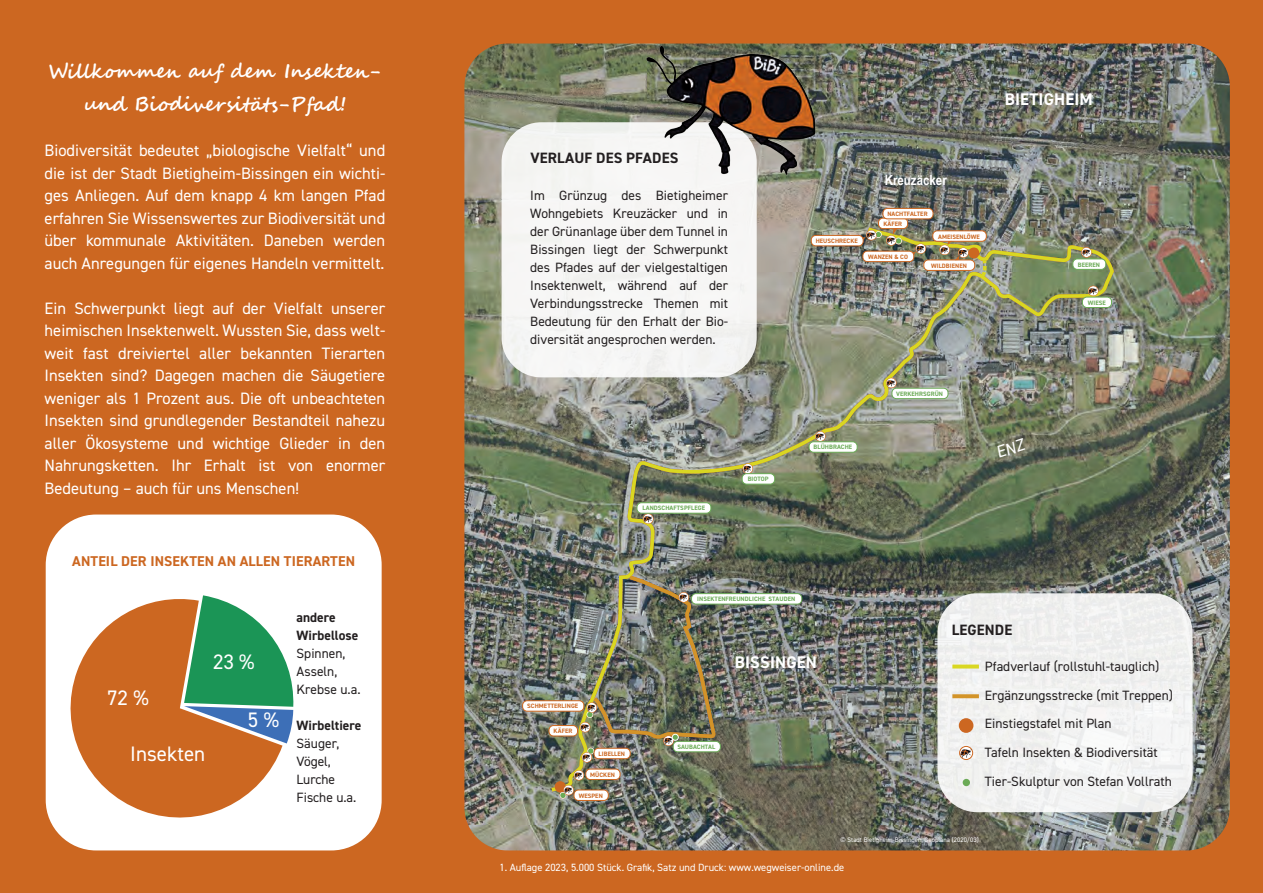
<style>
.page{position:relative;width:1263px;height:893px;background:#cc6721}
.page>*{position:absolute;margin:0;border:0;box-sizing:border-box;transform-origin:0 0}
.t1{font:21px "DIN2014";color:#fff}
.t2{font:700 19.5px/33px "Segoe Script";color:#fff;text-align:center}
.t3{font:700 16.8px "DIN2014";letter-spacing:.01em;color:#fff}
.t4{font:16.5px/22.5px "DIN2014";color:#fff;text-align:justify}
.t5{font:700 15px "DIN2014";letter-spacing:.01em;color:#231f20}
.t6{font:700 14.25px "DIN2014";letter-spacing:.01em;color:#cc6721}
.t7{font:700 14.1px "Arial Narrow";color:#fff}
.t8{font:13.5px/18px "DIN2014";color:#231f20;text-align:justify}
.t9{font:700 13.5px "DIN2014";color:#231f20}
.t10{font:10.5px "DIN2014";color:#fff}
.t11{font:6.6px "DIN2014";color:#fff}
.t12{font:700 6.3px "DIN2014";letter-spacing:.01em;color:#cc6721}
.t13{font:700 6.3px "DIN2014";letter-spacing:.01em;color:#6baa56}
.s1{font-family:"Univers LT Pro 45";font-weight:300}
</style>
<div class="page">
<div style="left:46px;top:514px;width:336px;height:336px;background:#fff;border-radius:50px"></div>
<img style="left:464px;top:44px;width:766px;height:806px">
<img style="left:551px;top:227px;width:563px;height:564px">
<svg style="left:974px;top:257px;width:15px;height:23px"></svg>
<div style="left:555px;top:781px;width:11px;height:11px;background:#cc6721;border-radius:50%"></div>
<div style="left:968px;top:247px;width:11px;height:12px;background:#cc6721;border-radius:50%"></div>
<svg style="left:643px;top:514px;width:10px;height:10px"></svg>
<svg style="left:743px;top:463px;width:10px;height:11px"></svg>
<svg style="left:815px;top:431px;width:10px;height:10px"></svg>
<svg style="left:886px;top:378px;width:10px;height:10px"></svg>
<svg style="left:1088px;top:286px;width:10px;height:10px"></svg>
<svg style="left:1081px;top:247px;width:10px;height:10px"></svg>
<svg style="left:560px;top:770px;width:24px;height:29px"></svg>
<div style="left:691px;top:594px;width:111px;height:10px;background:#fff;border-radius:4px"></div>
<div style="left:691px;top:593px;width:111px;height:11px;border:1px solid #6baa56;border-radius:4px"></div>
<div style="left:637px;top:503px;width:74px;height:10px;background:#fff;border-radius:4px"></div>
<div style="left:637px;top:502px;width:74px;height:11px;border:1px solid #6baa56;border-radius:4px"></div>
<div style="left:742px;top:474px;width:33px;height:10px;background:#fff;border-radius:4px"></div>
<div style="left:742px;top:473px;width:33px;height:11px;border:1px solid #6baa56;border-radius:4px"></div>
<div style="left:809px;top:442px;width:48px;height:10px;background:#fff;border-radius:4px"></div>
<div style="left:809px;top:441px;width:48px;height:11px;border:1px solid #6baa56;border-radius:4px"></div>
<div style="left:892px;top:388px;width:56px;height:11px;background:#fff;border-radius:4px"></div>
<div style="left:892px;top:388px;width:56px;height:11px;border:1px solid #6baa56;border-radius:4px"></div>
<div style="left:1082px;top:297px;width:29px;height:10px;background:#fff;border-radius:4px"></div>
<div style="left:1082px;top:297px;width:30px;height:11px;border:1px solid #6baa56;border-radius:4px"></div>
<div style="left:1073px;top:259px;width:33px;height:10px;background:#fff;border-radius:4px"></div>
<div style="left:1072px;top:259px;width:34px;height:11px;border:1px solid #6baa56;border-radius:4px"></div>
<div style="left:811px;top:235px;width:52px;height:11px;background:#fff;border-radius:4px"></div>
<div style="left:811px;top:235px;width:52px;height:11px;border:1px solid #cc6721;border-radius:4px"></div>
<div style="left:863px;top:251px;width:51px;height:11px;background:#fff;border-radius:4px"></div>
<div style="left:863px;top:251px;width:51px;height:11px;border:1px solid #cc6721;border-radius:4px"></div>
<div style="left:933px;top:231px;width:53px;height:10px;background:#fff;border-radius:4px"></div>
<div style="left:932px;top:231px;width:54px;height:11px;border:1px solid #cc6721;border-radius:4px"></div>
<div style="left:924px;top:260px;width:51px;height:10px;background:#fff;border-radius:4px"></div>
<div style="left:923px;top:260px;width:52px;height:11px;border:1px solid #cc6721;border-radius:4px"></div>
<div style="left:878px;top:218px;width:30px;height:11px;background:#fff;border-radius:4px"></div>
<div style="left:878px;top:218px;width:30px;height:11px;border:1px solid #cc6721;border-radius:4px"></div>
<div style="left:883px;top:208px;width:50px;height:11px;background:#fff;border-radius:4px"></div>
<div style="left:883px;top:208px;width:50px;height:11px;border:1px solid #cc6721;border-radius:4px"></div>
<div style="left:574px;top:790px;width:34px;height:10px;background:#fff;border-radius:4px"></div>
<div style="left:574px;top:790px;width:34px;height:11px;border:1px solid #cc6721;border-radius:4px"></div>
<div style="left:586px;top:769px;width:34px;height:10px;background:#fff;border-radius:4px"></div>
<div style="left:585px;top:769px;width:35px;height:11px;border:1px solid #cc6721;border-radius:4px"></div>
<div style="left:549px;top:725px;width:28px;height:11px;background:#fff;border-radius:4px"></div>
<div style="left:549px;top:725px;width:29px;height:11px;border:1px solid #cc6721;border-radius:4px"></div>
<div style="left:523px;top:701px;width:61px;height:10px;background:#fff;border-radius:4px"></div>
<div style="left:522px;top:700px;width:62px;height:11px;border:1px solid #cc6721;border-radius:4px"></div>
<div style="left:673px;top:741px;width:47px;height:11px;background:#fff;border-radius:4px"></div>
<div style="left:673px;top:741px;width:48px;height:11px;border:1px solid #6baa56;border-radius:4px"></div>
<img style="left:580px;top:576px;width:135px;height:186px">
<div style="left:672px;top:734px;width:7px;height:7px;border:1px solid #fff;border-radius:50%"></div>
<svg style="left:939px;top:241px;width:29px;height:19px"></svg>
<svg style="left:913px;top:244px;width:13px;height:11px"></svg>
<svg style="left:863px;top:228px;width:39px;height:18px"></svg>
<div style="left:937px;top:593px;width:255px;height:219px;background:#f1f1f0;border-radius:40px"></div>
<hr style="left:952px;top:665px;width:27px;height:3px;background:#d9d722">
<svg style="left:952px;top:694px;width:27px;height:4px"></svg>
<div style="left:959px;top:746px;width:14px;height:14px;border:1px solid #cc6721;border-radius:50%"></div>
<svg style="left:960px;top:749px;width:11px;height:9px"></svg>
<div style="left:959px;top:718px;width:14px;height:15px;background:#cc6721;border-radius:50%"></div>
<div style="left:963px;top:779px;width:7px;height:7px;background:#6baa56;border-radius:50%"></div>
<div style="left:502px;top:122px;width:255px;height:255px;background:#f6f6f5;border-radius:40px"></div>
<img style="left:634px;top:43px;width:212px;height:134px">
<svg style="left:70px;top:599px;width:212px;height:219px;fill:#cc6721"></svg>
<svg style="left:184px;top:595px;width:110px;height:148px"></svg>
<svg style="left:997px;top:438px;width:28px;height:20px"></svg>
<p class="t2" style="left:48px;top:55px;width:335px">Willkommen auf dem Insekten&shy;und Biodiversitäts-Pfad!</p>
<p class="t4" style="left:45px;top:139px;width:342px">Biodiversität bedeutet „biologische Vielfalt“ und die ist der Stadt Bietigheim-Bissingen ein wichti&shy;ges Anliegen. Auf dem knapp 4 km langen Pfad erfahren Sie Wissenswertes zur Biodiversität und über kommunale Aktivitäten. Daneben werden auch Anregungen für eigenes Handeln vermittelt.</p>
<p class="t4" style="left:45px;top:297px;width:342px">Ein Schwerpunkt liegt auf der Vielfalt unserer heimischen Insektenwelt. Wussten Sie, dass welt&shy;weit fast dreiviertel aller bekannten Tierarten Insekten sind? Dagegen machen die Säugetiere weniger als 1 Prozent aus. Die oft unbeachteten Insekten sind grundlegender Bestandteil nahezu aller Ökosysteme und wichtige Glieder in den Nahrungsketten. Ihr Erhalt ist von enormer Bedeutung – auch für uns Menschen!</p>
<p class="t6" style="left:72px;top:551px;width:284px">ANTEIL DER INSEKTEN AN ALLEN TIERARTEN</p>
<p class="t1" style="left:107px;top:685px;width:43px">72 %</p>
<p class="t1" style="left:130px;top:741px;width:77px">Insekten</p>
<p class="t1" style="left:213px;top:649px;width:43px">23 %</p>
<p class="t1" style="left:248px;top:707px;width:32px">5 %</p>
<p class="t9" style="left:297px;top:609px;width:41px">andere</p>
<p class="t9" style="left:297px;top:627px;width:63px">Wirbellose</p>
<p class="t8" style="left:297px;top:644px;width:65px;text-align:left">Spinnen,<br>Asseln,<br>Krebse u.a.</p>
<p class="t9" style="left:297px;top:717px;width:66px">Wirbeltiere</p>
<p class="t8" style="left:297px;top:734px;width:44px">Säuger,</p>
<p class="t8" style="left:297px;top:752px;width:36px">Vögel,</p>
<p class="t8" style="left:297px;top:770px;width:40px">Lurche</p>
<p class="t8" style="left:297px;top:788px;width:61px">Fische u.a.</p>
<p class="t5" style="left:530px;top:147px;width:150px">VERLAUF DES PFADES</p>
<p class="t8" style="left:530px;top:186px;width:199px">Im Grünzug des Bietigheimer Wohngebiets Kreuzäcker und in der Grünanlage über dem Tunnel in Bissingen liegt der Schwerpunkt des Pfades auf der vielgestaltigen Insektenwelt, während auf der Verbindungsstrecke Themen mit Bedeutung für den Erhalt der Bio&shy;diversität angesprochen werden.</p>
<p class="t13" style="left:642px;top:504px;width:64px">LANDSCHAFTSPFLEGE</p>
<p class="t13" style="left:748px;top:475px;width:22px">BIOTOP</p>
<p class="t3" style="left:1005px;top:88px;width:90px">BIETIGHEIM</p>
<p class="t12" style="left:816px;top:237px;width:44px">HEUSCHRECKE</p>
<p class="t7" style="left:885px;top:172px;width:64px">Kreuzäcker</p>
<p class="t12" style="left:887px;top:210px;width:42px">NACHTFALTER</p>
<p class="t12" style="left:883px;top:219px;width:20px">KÄFER</p>
<p class="t12" style="left:868px;top:252px;width:41px">WANZEN &amp; CO</p>
<p class="t12" style="left:938px;top:232px;width:43px">AMEISENLÖWE</p>
<p class="t12" style="left:931px;top:261px;width:37px">WILDBIENEN</p>
<p class="t13" style="left:1078px;top:260px;width:24px">BEEREN</p>
<p class="t13" style="left:1088px;top:298px;width:20px">WIESE</p>
<p class="t13" style="left:813px;top:443px;width:40px">BLÜHBRACHE</p>
<p class="t13" style="left:896px;top:389px;width:49px">VERKEHRSGRÜN</p>
<p class="t12" style="left:527px;top:702px;width:53px">SCHMETTERLINGE</p>
<p class="t12" style="left:554px;top:727px;width:20px">KÄFER</p>
<p class="t12" style="left:599px;top:750px;width:28px">LIBELLEN</p>
<p class="t12" style="left:590px;top:770px;width:26px">MÜCKEN</p>
<p class="t12" style="left:579px;top:791px;width:26px">WESPEN</p>
<p class="t13" style="left:697px;top:595px;width:99px">INSEKTENFREUNDLICHE STAUDEN</p>
<p class="t3" style="left:735px;top:651px;width:84px">BISSINGEN</p>
<p class="t13" style="left:677px;top:743px;width:39px">SAUBACHTAL</p>
<p class="t5" style="left:952px;top:620px;width:62px">LEGENDE</p>
<p class="t8" style="left:985px;top:657px;width:176px">Pfadverlauf (rollstuhl-tauglich)</p>
<p class="t8" style="left:985px;top:686px;width:190px">Ergänzungsstrecke (mit Treppen)</p>
<p class="t8" style="left:985px;top:715px;width:128px">Einstiegstafel mit Plan</p>
<p class="t8" style="left:985px;top:743px;width:174px">Tafeln Insekten &amp; Biodiversität</p>
<p class="t8" style="left:985px;top:772px;width:188px">Tier-Skulptur von Stefan Vollrath</p>
<p class="t11" style="left:840px;top:836px;width:140px"><span class="s1">©</span> Stadt Bietigheim-Bissingen, Geoplana (2020/03)</p>
<p class="t10" style="left:499px;top:861px;width:346px">1. Auflage 2023, 5.000 Stück. Grafik, Satz und Druck: www.wegweiser-online.de</p>
</div>
